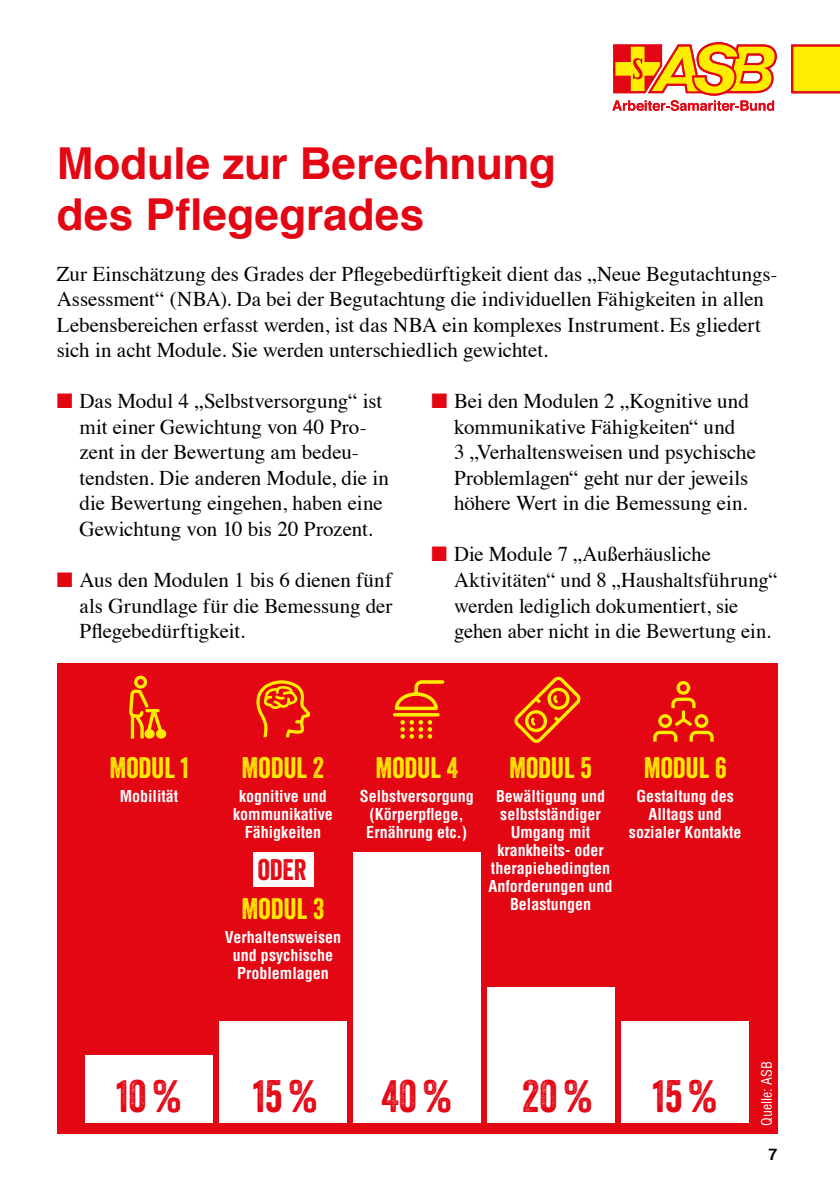
<style>
.page{position:relative;width:840px;height:1191px;background:#fff}
.page>*{position:absolute;margin:0;border:0;box-sizing:border-box;transform-origin:0 0}
.t1{font:700 44px/51px "Helvetica";color:#e30613}
.t2{font:44px "Veneer";color:#e30613}
.t3{font:28.8px "Veneer";color:#ffed00}
.t4{font:28.8px "Veneer";color:#e30613}
.t5{font:21px/25.6px "Times";letter-spacing:-.005em;color:#000}
.t6{font:700 condensed 16px/18px "Helvetica";color:#fff;text-align:center}
.t7{font:700 16px "Helvetica";color:#000}
.t8{font:condensed 14px "Helvetica";color:#fff}
.s1{color:#e30613}
</style>
<div class="page">
<div style="left:57px;top:663px;width:720px;height:471px;background:#e30613"></div>
<div style="left:353px;top:852px;width:128px;height:271px;background:#fff"></div>
<div style="left:85px;top:1055px;width:128px;height:68px;background:#fff"></div>
<div style="left:219px;top:1021px;width:128px;height:102px;background:#fff"></div>
<div style="left:487px;top:987px;width:127px;height:136px;background:#fff"></div>
<div style="left:621px;top:1021px;width:127px;height:102px;background:#fff"></div>
<div style="left:252px;top:852px;width:61px;height:34px;background:#fff"></div>
<svg style="left:653px;top:697px;width:60px;height:44px"></svg>
<svg style="left:676px;top:681px;width:13px;height:14px"></svg>
<svg style="left:694px;top:714px;width:14px;height:14px"></svg>
<svg style="left:658px;top:714px;width:13px;height:14px"></svg>
<div style="left:679px;top:684px;width:7px;height:7px;background:#e30613;border-radius:50%"></div>
<svg style="left:697px;top:717px;width:7px;height:7px"></svg>
<div style="left:661px;top:717px;width:7px;height:7px;background:#e30613;border-radius:50%"></div>
<svg style="left:514px;top:676px;width:66px;height:67px"></svg>
<svg style="left:256px;top:680px;width:54px;height:57px"></svg>
<hr style="left:392px;top:713px;width:47px;height:3px;background:#ffed00;border-radius:2px">
<svg style="left:400px;top:720px;width:32px;height:18px"></svg>
<svg style="left:394px;top:680px;width:50px;height:30px"></svg>
<div style="left:156px;top:729px;width:10px;height:9px;background:#ffed00;border-radius:50%"></div>
<svg style="left:129px;top:688px;width:36px;height:51px"></svg>
<div style="left:134px;top:675px;width:13px;height:13px;border:3px solid #ffed00;border-radius:50%"></div>
<svg style="left:612px;top:42px;width:164px;height:69px"></svg>
<svg style="left:791px;top:45px;width:48px;height:48px"></svg>
<h1 class="t1" style="left:57px;top:138px;width:500px">Module zur Berechnung des Pflegegrades</h1>
<p class="t5" style="left:57px;top:259px;width:720px">Zur Einschätzung des Grades der Pflegebedürftigkeit dient das „Neue Begutachtungs-Assessment“ (NBA). Da bei der Begutachtung die individuellen Fähigkeiten in allen Lebensbereichen erfasst werden, ist das NBA ein komplexes Instrument. Es gliedert sich in acht Module. Sie werden unterschiedlich gewichtet.</p>
<p class="t5" style="left:79px;top:387px;width:311px;text-indent:-23px"><span class="s1">■</span> Das Modul 4 „Selbstversorgung“ ist mit einer Gewichtung von 40 Pro&shy;zent in der Bewertung am bedeu&shy;tendsten. Die anderen Module, die in die Bewertung eingehen, haben eine Gewichtung von 10 bis 20 Prozent.</p>
<p class="t5" style="left:79px;top:565px;width:314px;text-align:justify;text-indent:-23px"><span class="s1">■</span> Aus den Modulen 1 bis 6 dienen fünf als Grundlage für die Bemessung der Pflegebedürftigkeit.</p>
<p class="t5" style="left:454px;top:387px;width:303px;text-indent:-23px"><span class="s1">■</span> Bei den Modulen 2 „Kognitive und kommunikative Fähigkeiten“ und<br>3 „Verhaltensweisen und psychische Problemlagen“ geht nur der jeweils höhere Wert in die Bemessung ein.</p>
<p class="t5" style="left:454px;top:540px;width:325px;text-indent:-23px"><span class="s1">■</span> Die Module 7 „Außerhäusliche Aktivitäten“ und 8 „Haushaltsführung“ werden lediglich dokumentiert, sie gehen aber nicht in die Bewertung ein.</p>
<h2 class="t3" style="left:109px;top:750px;width:81px">MODUL 1</h2>
<p class="t6" style="left:120px;top:787px;width:60px">Mobilität</p>
<h2 class="t3" style="left:241px;top:750px;width:84px">MODUL 2</h2>
<p class="t6" style="left:233px;top:787px;width:101px">kognitive und kommunikative<br>Fähigkeiten</p>
<h2 class="t4" style="left:257px;top:852px;width:50px">ODER</h2>
<h2 class="t3" style="left:241px;top:891px;width:84px">MODUL 3</h2>
<p class="t6" style="left:225px;top:927px;width:118px">Verhaltensweisen und psychische<br>Problemlagen</p>
<h2 class="t3" style="left:375px;top:750px;width:84px">MODUL 4</h2>
<p class="t6" style="left:359px;top:787px;width:115px">Selbstversorgung (Körperpflege,<br>Ernährung etc.)</p>
<h2 class="t3" style="left:509px;top:750px;width:84px">MODUL 5</h2>
<p class="t6" style="left:488px;top:787px;width:125px">Bewältigung und selbstständiger<br>Umgang mit krankheits- oder therapiebedingten<br>Anforderungen und<br>Belastungen</p>
<h2 class="t3" style="left:643px;top:750px;width:85px">MODUL 6</h2>
<p class="t6" style="left:628px;top:787px;width:114px">Gestaltung des<br>Alltags und sozialer Kontakte</p>
<h1 class="t2" style="left:116px;top:1069px;width:67px">10%</h1>
<h1 class="t2" style="left:253px;top:1069px;width:66px">15%</h1>
<h1 class="t2" style="left:381px;top:1069px;width:72px">40%</h1>
<h1 class="t2" style="left:521px;top:1069px;width:72px">20%</h1>
<h1 class="t2" style="left:652px;top:1069px;width:66px">15%</h1>
<p class="t8" style="left:757px;top:1126px;width:66px;rotate:-90deg">Quelle: ASB</p>
<p class="t7" style="left:768px;top:1141px;width:10px">7</p>
</div>
